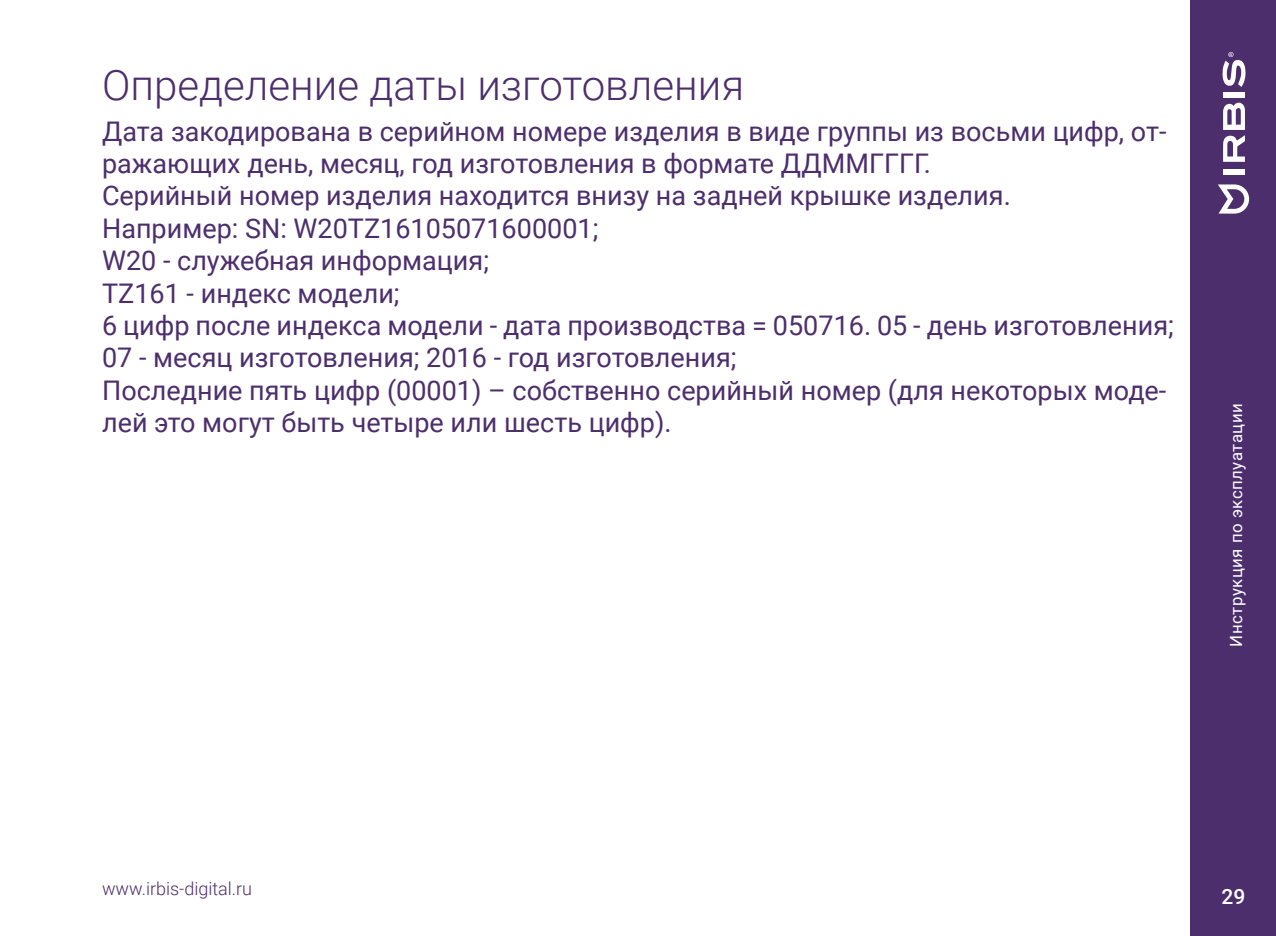
<style>
.page{position:relative;width:1276px;height:936px;background:#fff}
.page>*{position:absolute;margin:0;border:0;box-sizing:border-box;transform-origin:0 0}
.t1{font:300 42px "Roboto";color:#4d2e6d}
.t2{font:27px/32.4px "Roboto";color:#4d2e6d}
.t3{font:500 21px "Roboto";color:#fff}
.t4{font:300 18px "Roboto";color:#4d2e6d}
.t5{font:16.8px "Roboto";letter-spacing:.03em;color:#fff}
</style>
<div class="page">
<div style="left:1191px;top:0;width:85px;height:935px;background:#4d2e6d"></div>
<svg style="left:1218px;top:184px;width:31px;height:29px"></svg>
<svg style="left:1223px;top:102px;width:22px;height:60px"></svg>
<div style="left:1223px;top:169px;width:22px;height:5px;background:#fff"></div>
<div style="left:1223px;top:92px;width:22px;height:5px;background:#fff"></div>
<svg style="left:1222px;top:52px;width:24px;height:35px"></svg>
<h1 class="t1" style="left:102px;top:55px;width:643px">Определение даты изготовления</h1>
<p class="t2" style="left:102px;top:114px;width:1073px">Дата закодирована в серийном номере изделия в виде группы из восьми цифр, от&shy;ражающих день, месяц, год изготовления в формате ДДММГГГГ.<br>Серийный номер изделия находится внизу на задней крышке изделия.<br>Например: SN: W20TZ16105071600001;<br>W20 - служебная информация;<br>TZ161 - индекс модели;<br>6 цифр после индекса модели - дата производства = 050716. 05 - день изготовления; 07 - месяц изготовления; 2016 - год изготовления;<br>Последние пять цифр (00001) – собственно серийный номер (для некоторых моде&shy;лей это могут быть четыре или шесть цифр).</p>
<p class="t5" style="left:1224px;top:646px;width:245px;rotate:-90deg">Инструкция по эксплуатации</p>
<p class="t4" style="left:102px;top:876px;width:152px">www.irbis-digital.ru</p>
<p class="t3" style="left:1221px;top:882px;width:25px">29</p>
</div>
